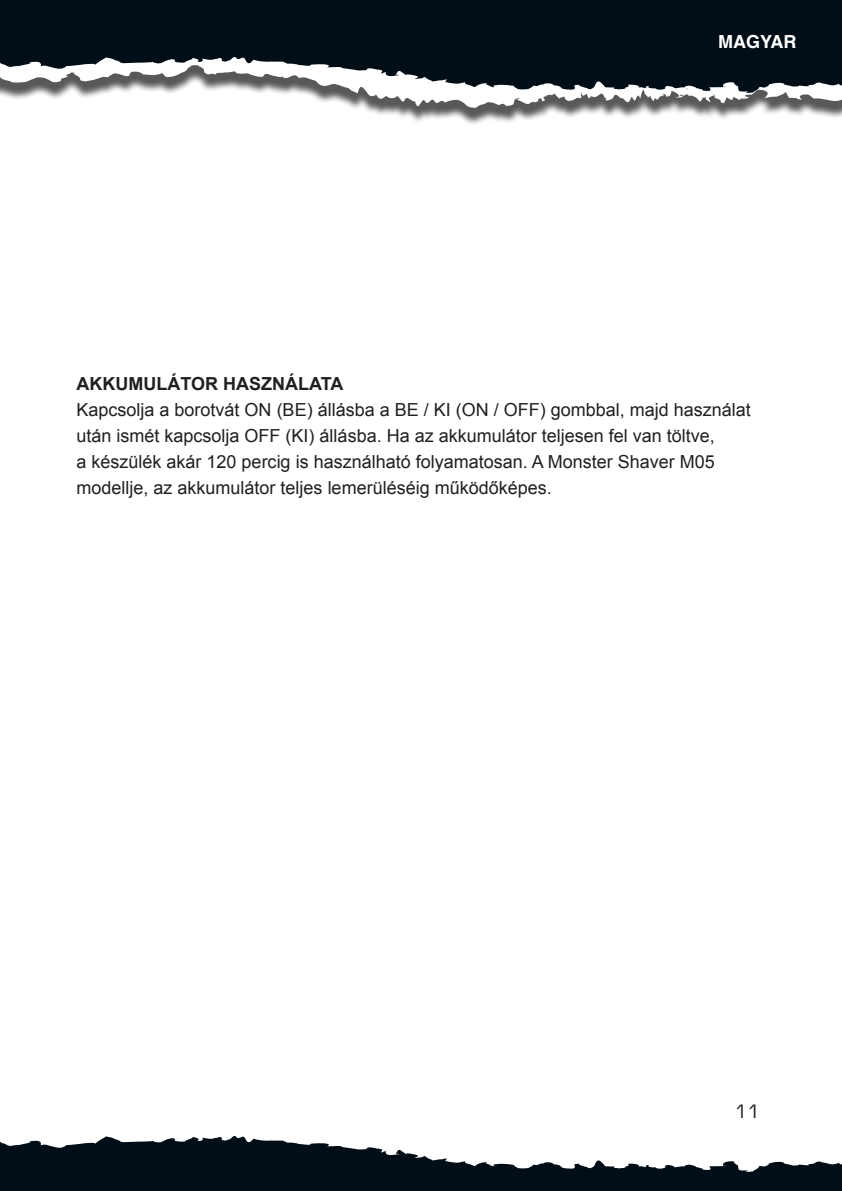
<style>
.page{position:relative;width:842px;height:1191px;background:#fff}
.page>*{position:absolute;margin:0;border:0;box-sizing:border-box;transform-origin:0 0}
.t1{font:18px/26px "Arial";color:#231f20}
.t2{font:700 18px "Arial";color:#231f20}
.t3{font:700 18px "Helvetica";color:#fff}
.t4{font:18px "Eurostile LT Std";color:#231f20}
</style>
<div class="page">
<div style="left:0;top:0;width:842px;height:125px;background:#231f20;opacity:.75"></div>
<svg style="left:0;top:93px;width:842px;height:22px"></svg>
<svg style="left:0;top:0;width:842px;height:93px;background:#28333b"></svg>
<svg style="left:0;top:1136px;width:842px;height:55px;fill:#010e18"></svg>
<p class="t3" style="left:718px;top:27px;width:80px">MAGYAR</p>
<p class="t2" style="left:77px;top:372px;width:268px">AKKUMULÁTOR HASZNÁLATA</p>
<p class="t1" style="left:77px;top:397px;width:676px">Kapcsolja a borotvát ON (BE) állásba a BE / KI (ON / OFF) gombbal, majd használat után ismét kapcsolja OFF (KI) állásba. Ha az akkumulátor teljesen fel van töltve,<br>a készülék akár 120 percig is használható folyamatosan. A Monster Shaver M05 modellje, az akkumulátor teljes lemerüléséig működőképes.</p>
<p class="t4" style="left:735px;top:1100px;width:26px">11</p>
</div>
